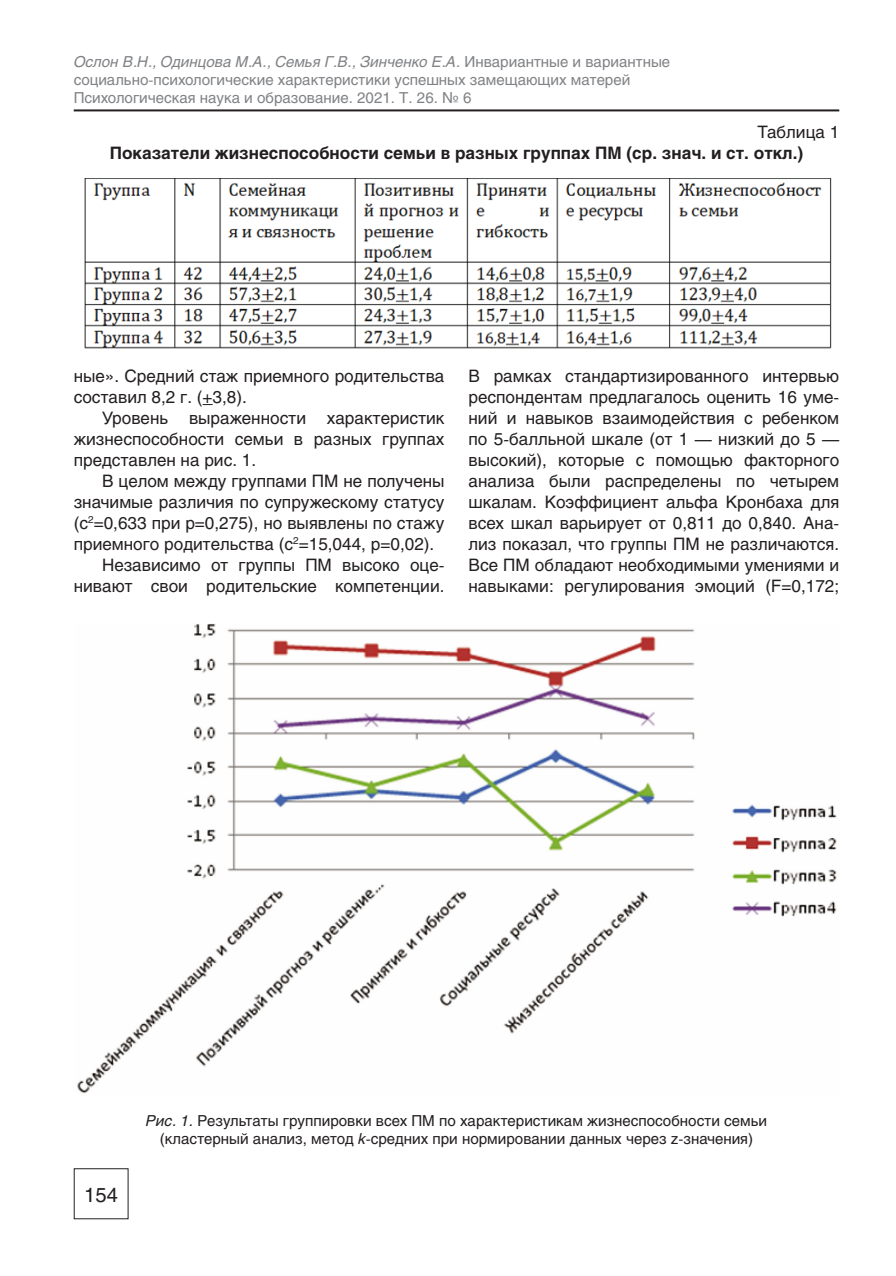
<style>
.page{position:relative;width:896px;height:1276px;background:#fff}
.page>*{position:absolute;margin:0;border:0;box-sizing:border-box;transform-origin:0 0}
.t1{font:20px "Helios";color:#231f20}
.Мой_основной{font:17px/21px "Helios";color:#231f20}
.Мой_основной-2{font:700 17px "Helios";color:#231f20}
.Подзаголовок{font:15px/18px "Helios";color:#808285}
.Мой_основной-3{font:15px/18px "Helios";color:#231f20;text-align:center}
.s1{font-style:italic}
</style>
<div class="page">
<hr style="left:74px;top:109px;width:765px;height:2px;background:#231f20">
<img style="left:84px;top:179px;width:748px;height:170px">
<img style="left:77px;top:624px;width:760px;height:469px">
<p class="Подзаголовок" style="left:74px;top:52px;width:598px"><span class="s1">Ослон В.Н., Одинцова М.А., Семья Г.В., Зинченко Е.А.</span> Инвариантные и вариантные социально-психологические характеристики успешных замещающих матерей</p>
<p class="Подзаголовок" style="left:74px;top:88px;width:399px">Психологическая наука и образование. 2021. Т. 26. № 6</p>
<p class="Мой_основной" style="left:757px;top:121px;width:83px">Таблица 1</p>
<p class="Мой_основной-2" style="left:110px;top:143px;width:695px">Показатели жизнеспособности семьи в разных группах ПМ (ср. знач. и ст. откл.)</p>
<p class="Мой_основной" style="left:74px;top:365px;width:372px">ные». Средний стаж приемного родительства составил 8,2 г. (+3,8).</p>
<p class="Мой_основной" style="left:74px;top:407px;width:372px;text-align:justify;text-indent:28px">Уровень выраженности характеристик жизнеспособности семьи в разных группах представлен на рис. 1.</p>
<p class="Мой_основной" style="left:74px;top:470px;width:372px;text-align:justify;text-indent:28px">В целом между группами ПМ не получены значимые различия по супружескому статусу (c<sup>2</sup>=0,633 при р=0,275), но выявлены по стажу приемного родительства (c<sup>2</sup>=15,044, р=0,02).</p>
<p class="Мой_основной" style="left:74px;top:554px;width:372px;text-align:right">Независимо от группы ПМ высоко оце&shy;нивают свои родительские компетенции.</p>
<p class="Мой_основной" style="left:468px;top:365px;width:372px">В рамках стандартизированного интервью респондентам предлагалось оценить 16 уме&shy;ний и навыков взаимодействия с ребенком по 5-балльной шкале (от 1 — низкий до 5 — высокий), которые с помощью факторного анализа были распределены по четырем шкалам. Коэффициент альфа Кронбаха для всех шкал варьирует от 0,811 до 0,840. Ана&shy;лиз показал, что группы ПМ не различаются.<br>Все ПМ обладают необходимыми умениями и навыками: регулирования эмоций (F=0,172;</p>
<p class="t1" style="left:84px;top:1182px;width:35px">154</p>
<p class="Мой_основной-3" style="left:146px;top:1111px;width:622px"><span class="s1">Рис. 1.</span> Результаты группировки всех ПМ по характеристикам жизнеспособности семьи (кластерный анализ, метод <span class="s1">k</span>-средних при нормировании данных через z-значения)</p>
</div>
